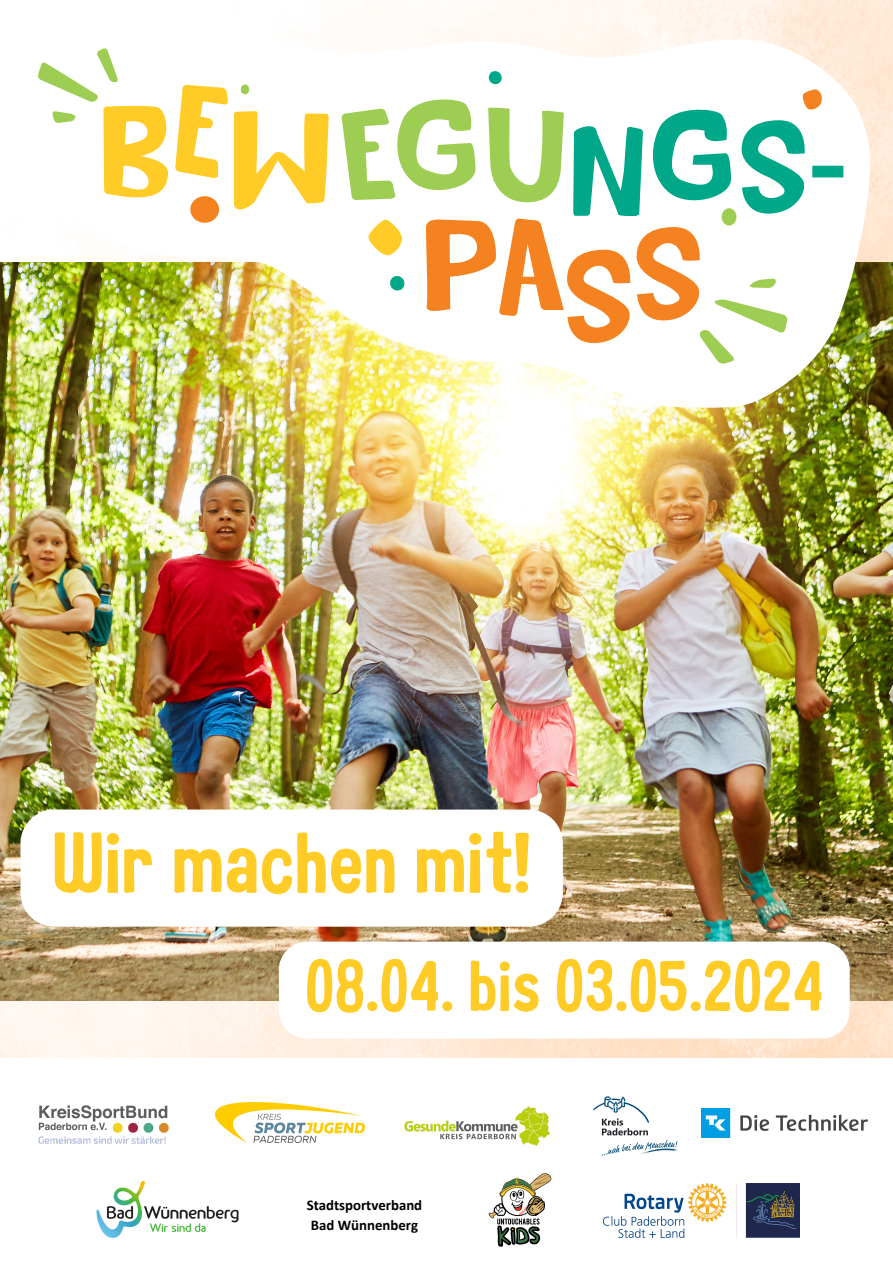
<style>
.page{position:relative;width:893px;height:1263px;background:#fff}
.page>*{position:absolute;margin:0;border:0;box-sizing:border-box;transform-origin:0 0}
.t1{font:85.88px "Childling";color:#ffcb27}
.t2{font:70.88px "Childling";color:#ffcb27}
.t3{font:700 14.77px "Calibri";color:#000}
</style>
<div class="page">
<img style="left:0;top:0;width:893px;height:1058px">
<img style="left:0;top:263px;width:893px;height:738px">
<img style="left:33px;top:3px;width:837px;height:406px">
<svg style="left:234px;top:111px;width:95px;height:105px"></svg>
<div style="left:241px;top:84px;width:8px;height:10px;background:#9ecd53;border-radius:50%"></div>
<div style="left:190px;top:196px;width:29px;height:27px;background:#f58221;border-radius:50%"></div>
<svg style="left:37px;top:48px;width:191px;height:156px"></svg>
<svg style="left:341px;top:70px;width:482px;height:294px"></svg>
<div style="left:812px;top:166px;width:31px;height:11px;background:#01a789"></div>
<img style="left:38px;top:1105px;width:131px;height:39px">
<img style="left:404px;top:1106px;width:146px;height:40px">
<img style="left:593px;top:1097px;width:84px;height:59px">
<img style="left:701px;top:1108px;width:166px;height:29px">
<img style="left:215px;top:1102px;width:150px;height:41px">
<img style="left:488px;top:1174px;width:63px;height:73px">
<img style="left:604px;top:1183px;width:195px;height:54px">
<img style="left:96px;top:1181px;width:143px;height:57px">
<svg style="left:20px;top:809px;width:543px;height:118px"></svg>
<div style="left:279px;top:941px;width:570px;height:97px;background:#fff;border-radius:28px"></div>
<p class="t1" style="left:52px;top:824px;width:481px">Wir machen mit!</p>
<p class="t2" style="left:305px;top:954px;width:520px">08.04. bis 03.05.2024</p>
<p class="t3" style="left:307px;top:1199px;width:117px">Stadtsportverband</p>
<p class="t3" style="left:311px;top:1219px;width:109px">Bad Wünnenberg</p>
</div>
